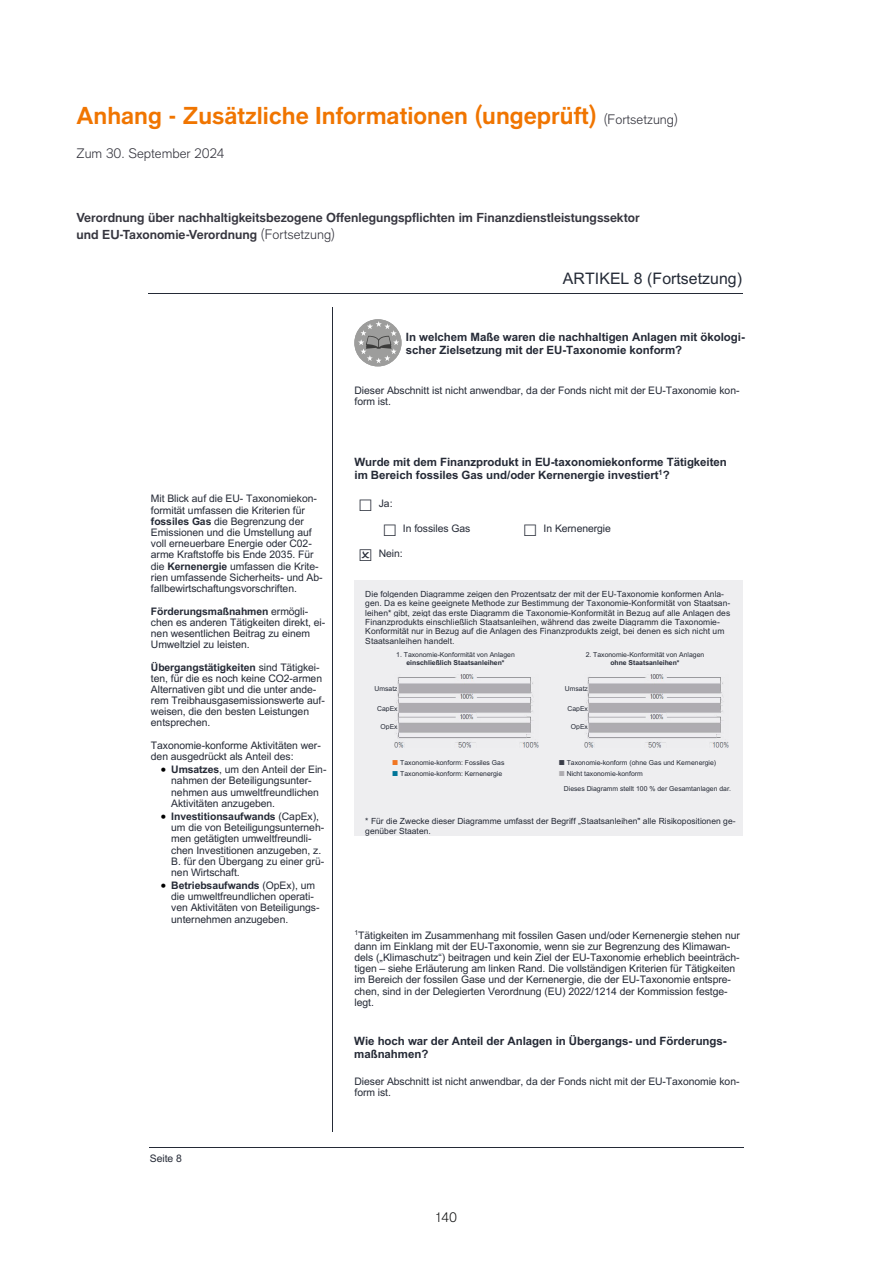
<style>
.page{position:relative;width:893px;height:1263px;background:#fff}
.page>*{position:absolute;margin:0;border:0;box-sizing:border-box;transform-origin:0 0}
.t1{font:700 24px "Applied Sans Pro";color:#f07500}
.t2{font:15.9px "Arial";letter-spacing:.005em;color:#242a36}
.t3{font:300 13.5px "Applied Sans Pro";color:#36363f}
.t4{font:300 13.5px "Applied Sans Pro";color:#111212}
.t5{font:700 12.75px/17.2px "Applied Sans Pro";color:#36363f}
.t6{font:700 11.55px/12.6px "Arial";letter-spacing:-.005em;color:#252a36}
.t7{font:10.35px/11.2px "Arial";letter-spacing:-.005em;color:#252a36}
.t8{font:8.55px/9.3px "Arial";letter-spacing:.005em;color:#252a36}
.t9{font:6.9px/10.6px "Arial";color:#252a36}
.t10{font:700 6.9px "Arial";color:#252a36}
.s1{font-weight:300;font-size:13.5px;color:#36363f}
.s2{font-weight:300;font-size:13.5px}
.s3{font-weight:700}
.s4{color:#000}
</style>
<div class="page">
<hr style="left:332px;top:307px;width:1px;height:825px;background:#242a36">
<hr style="left:148px;top:293px;width:298px;height:1px;background:#242a36">
<hr style="left:446px;top:293px;width:297px;height:1px;background:#242a36">
<hr style="left:149px;top:1147px;width:594px;height:1px;background:#242a36">
<div style="left:354px;top:580px;width:389px;height:69px;background:#eeeef0"></div>
<div style="left:354px;top:649px;width:198px;height:106px;background:#eeeef0"></div>
<div style="left:552px;top:649px;width:191px;height:106px;background:#eeeef0"></div>
<div style="left:354px;top:755px;width:198px;height:61px;background:#eeeef0"></div>
<div style="left:552px;top:755px;width:191px;height:61px;background:#eeeef0"></div>
<div style="left:354px;top:816px;width:389px;height:20px;background:#eeeef0"></div>
<svg style="left:354px;top:319px;width:47px;height:47px"></svg>
<img style="left:585px;top:674px;width:143px;height:74px">
<img style="left:394px;top:674px;width:144px;height:74px">
<h1 class="t1" style="left:77px;top:101px;width:603px">Anhang - Zusätzliche Informationen (ungeprüft) <span class="s1">(Fortsetzung)</span></h1>
<h3 class="t3" style="left:77px;top:145px;width:149px">Zum 30. September 2024</h3>
<p class="t5" style="left:77px;top:209px;width:565px">Verordnung über nachhaltigkeitsbezogene Offenlegungspflichten im Finanzdienstleistungssektor und EU-Taxonomie-Verordnung <span class="s2">(Fortsetzung)</span></p>
<h2 class="t2" style="left:563px;top:267px;width:181px">ARTIKEL 8 (Fortsetzung)</h2>
<p class="t6" style="left:406px;top:331px;width:340px">In welchem Maße waren die nachhaltigen Anlagen mit ökologi&shy;scher Zielsetzung mit der EU-Taxonomie konform?</p>
<p class="t7" style="left:354px;top:385px;width:386px">Dieser Abschnitt ist nicht anwendbar, da der Fonds nicht mit der EU-Taxonomie kon&shy;form ist.</p>
<p class="t7" style="left:151px;top:493px;width:173px">Mit Blick auf die EU- Taxonomiekon&shy;formität umfassen die Kriterien für <span class="s3">fossiles Gas</span> die Begrenzung der Emissionen und die Umstellung auf voll erneuerbare Energie oder C02- arme Kraftstoffe bis Ende 2035. Für die <span class="s3">Kernenergie</span> umfassen die Krite&shy;rien umfassende Sicherheits- und Ab&shy;fallbewirtschaftungsvorschriften.</p>
<p class="t7" style="left:151px;top:605px;width:176px"><span class="s3">Förderungsmaßnahmen</span> ermögli&shy;chen es anderen Tätigkeiten direkt, ei&shy;nen wesentlichen Beitrag zu einem<br>Umweltziel zu leisten.</p>
<p class="t7" style="left:151px;top:661px;width:175px"><span class="s3">Übergangstätigkeiten</span> sind Tätigkei&shy;ten, für die es noch keine CO2-armen Alternativen gibt und die unter ande&shy;rem Treibhausgasemissionswerte auf&shy;weisen, die den besten Leistungen entsprechen.</p>
<p class="t7" style="left:151px;top:739px;width:171px">Taxonomie-konforme Aktivitäten wer&shy;den ausgedrückt als Anteil des:</p>
<p class="t7" style="left:171px;top:764px;width:157px;text-indent:-10px"><span class="s4">•</span> <span class="s3">Umsatzes</span>, um den Anteil der Ein&shy;nahmen der Beteiligungsunter&shy;nehmen aus umweltfreundlichen<br>Aktivitäten anzugeben.</p>
<p class="t7" style="left:171px;top:811px;width:154px;text-indent:-10px"><span class="s4">•</span> <span class="s3">Investitionsaufwands</span> (CapEx), um die von Beteiligungsunterneh&shy;men getätigten umweltfreundli&shy;chen Investitionen anzugeben, z.<br>B. für den Übergang zu einer grü&shy;nen Wirtschaft.</p>
<p class="t7" style="left:171px;top:880px;width:150px;text-indent:-10px"><span class="s4">•</span> <span class="s3">Betriebsaufwands</span> (OpEx), um die umweltfreundlichen operati&shy;ven Aktivitäten von Beteiligungs&shy;unternehmen anzugeben.</p>
<p class="t7" style="left:150px;top:1153px;width:34px">Seite 8</p>
<p class="t6" style="left:354px;top:456px;width:374px">Wurde mit dem Finanzprodukt in EU-taxonomiekonforme Tätigkeiten im Bereich fossiles Gas und/oder Kernenergie investiert<sup>1</sup>?</p>
<p class="t7" style="left:379px;top:498px;width:15px">Ja:</p>
<p class="t7" style="left:403px;top:523px;width:69px">In fossiles Gas</p>
<p class="t7" style="left:544px;top:523px;width:69px">In Kernenergie</p>
<p class="t7" style="left:379px;top:548px;width:25px">Nein:</p>
<p class="t8" style="left:365px;top:589px;width:366px">Die folgenden Diagramme zeigen den Prozentsatz der mit der EU-Taxonomie konformen Anla&shy;gen. Da es keine geeignete Methode zur Bestimmung der Taxonomie-Konformität von Staatsan&shy;leihen* gibt, zeigt das erste Diagramm die Taxonomie-Konformität in Bezug auf alle Anlagen des Finanzprodukts einschließlich Staatsanleihen, während das zweite Diagramm die Taxonomie-Konformität nur in Bezug auf die Anlagen des Finanzprodukts zeigt, bei denen es sich nicht um Staatsanleihen handelt.</p>
<p class="t9" style="left:396px;top:650px;width:120px">1. Taxonomie-Konformität von Anlagen</p>
<p class="t10" style="left:406px;top:657px;width:100px">einschließlich Staatsanleihen*</p>
<p class="t9" style="left:374px;top:683px;width:25px">Umsatz</p>
<p class="t9" style="left:377px;top:703px;width:22px">CapEx</p>
<p class="t9" style="left:381px;top:721px;width:19px">OpEx</p>
<p class="t9" style="left:586px;top:650px;width:120px">2. Taxonomie-Konformität von Anlagen</p>
<p class="t10" style="left:610px;top:657px;width:71px">ohne Staatsanleihen*</p>
<p class="t9" style="left:565px;top:683px;width:25px">Umsatz</p>
<p class="t9" style="left:567px;top:703px;width:22px">CapEx</p>
<p class="t9" style="left:571px;top:721px;width:19px">OpEx</p>
<p class="t9" style="left:400px;top:757px;width:106px">Taxonomie-konform: Fossiles Gas<br>Taxonomie-konform: Kernenergie</p>
<p class="t9" style="left:567px;top:757px;width:151px">Taxonomie-konform (ohne Gas und Kernenergie)<br>Nicht taxonomie-konform</p>
<p class="t9" style="left:564px;top:783px;width:169px">Dieses Diagramm stellt 100 % der Gesamtanlagen dar.</p>
<p class="t8" style="left:365px;top:817px;width:372px">* Für die Zwecke dieser Diagramme umfasst der Begriff „Staatsanleihen" alle Risikopositionen ge&shy;genüber Staaten.</p>
<p class="t7" style="left:354px;top:929px;width:387px"><sup>1</sup>Tätigkeiten im Zusammenhang mit fossilen Gasen und/oder Kernenergie stehen nur dann im Einklang mit der EU-Taxonomie, wenn sie zur Begrenzung des Klimawan&shy;dels („Klimaschutz“) beitragen und kein Ziel der EU-Taxonomie erheblich beeinträch&shy;tigen – siehe Erläuterung am linken Rand. Die vollständigen Kriterien für Tätigkeiten im Bereich der fossilen Gase und der Kernenergie, die der EU-Taxonomie entspre&shy;chen, sind in der Delegierten Verordnung (EU) 2022/1214 der Kommission festge&shy;legt.</p>
<p class="t6" style="left:354px;top:1035px;width:374px">Wie hoch war der Anteil der Anlagen in Übergangs- und Förderungs&shy;maßnahmen?</p>
<p class="t7" style="left:354px;top:1076px;width:386px">Dieser Abschnitt ist nicht anwendbar, da der Fonds nicht mit der EU-Taxonomie kon&shy;form ist.</p>
<h3 class="t4" style="left:436px;top:1209px;width:23px">140</h3>
</div>
